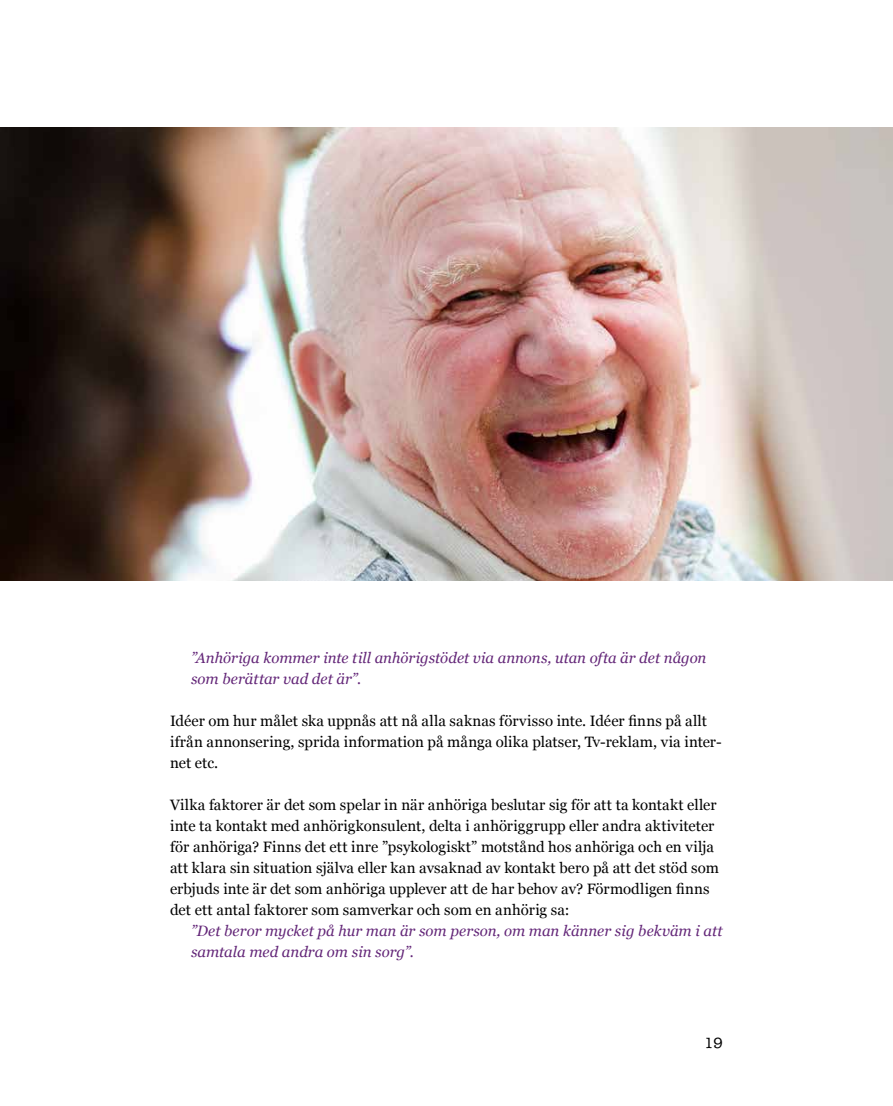
<style>
.page{position:relative;width:893px;height:1106px;background:#fff}
.page>*{position:absolute;margin:0;border:0;box-sizing:border-box;transform-origin:0 0}
.t1{font:15px/21px "Georgia";letter-spacing:.005em;color:#000}
.t2{font:italic 15px/21px "Georgia";color:#632678}
.t3{font:500 15px "American Typewriter";color:#000}
</style>
<div class="page">
<img style="left:0;top:128px;width:893px;height:452px">
<p class="t2" style="left:191px;top:647px;width:517px">”Anhöriga kommer inte till anhörigstödet via annons, utan ofta är det någon som berättar vad det är”.</p>
<p class="t1" style="left:170px;top:710px;width:553px">Idéer om hur målet ska uppnås att nå alla saknas förvisso inte. Idéer finns på allt ifrån annonsering, sprida information på många olika platser, Tv-reklam, via inter&shy;net etc.</p>
<p class="t1" style="left:170px;top:794px;width:550px">Vilka faktorer är det som spelar in när anhöriga beslutar sig för att ta kontakt eller inte ta kontakt med anhörigkonsulent, delta i anhöriggrupp eller andra aktiviteter för anhöriga? Finns det ett inre ”psykologiskt” motstånd hos anhöriga och en vilja att klara sin situation själva eller kan avsaknad av kontakt bero på att det stöd som erbjuds inte är det som anhöriga upplever att de har behov av? Förmodligen finns det ett antal faktorer som samverkar och som en anhörig sa:</p>
<p class="t2" style="left:191px;top:920px;width:533px">”Det beror mycket på hur man är som person, om man känner sig bekväm i att samtala med andra om sin sorg”.</p>
<p class="t3" style="left:704px;top:1034px;width:20px">19</p>
</div>
